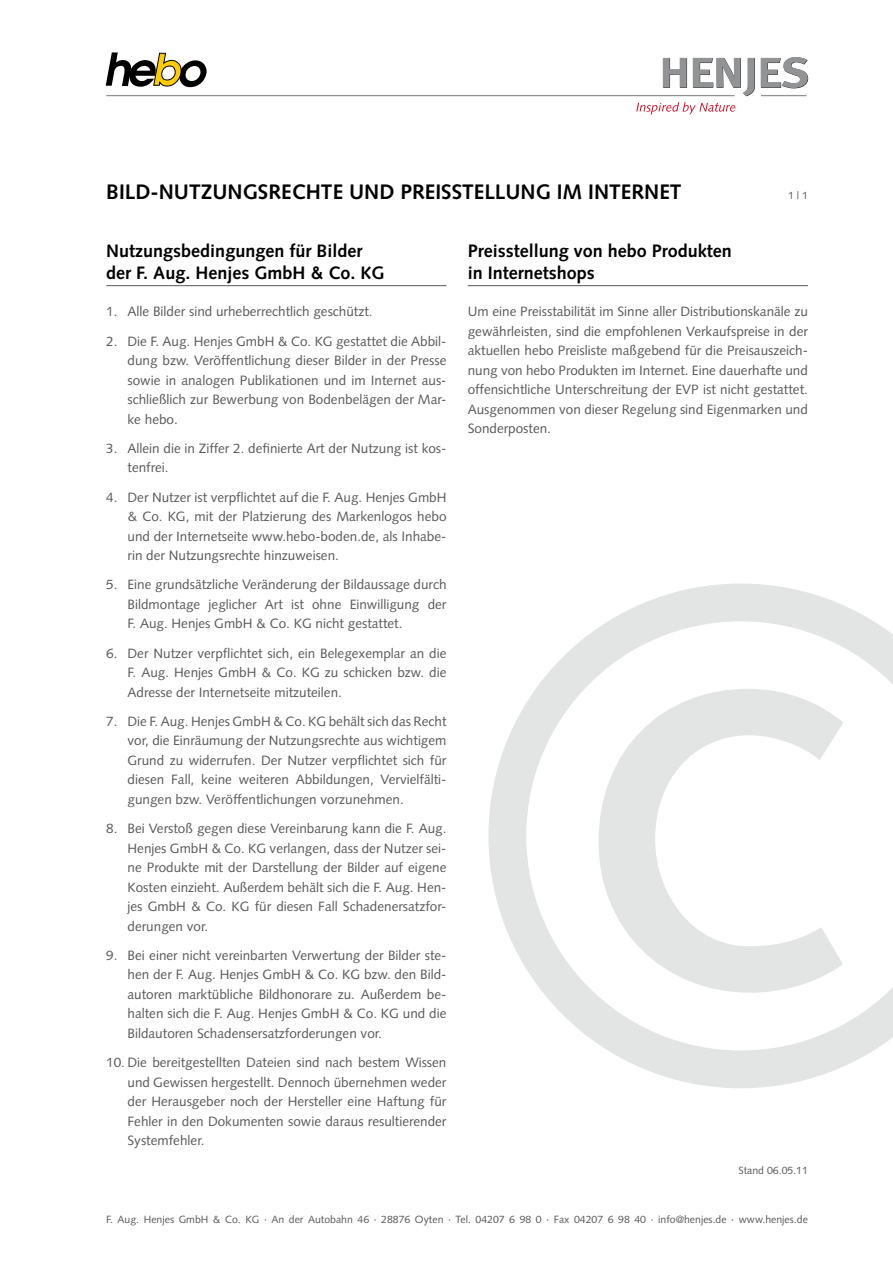
<style>
.page{position:relative;width:893px;height:1263px;background:#fff}
.page>*{position:absolute;margin:0;border:0;box-sizing:border-box;transform-origin:0 0}
.t1{font:700 21px "Syntax";color:#000}
.t2{font:700 18px/21.6px "Syntax";color:#000}
.t3{font:13.5px/19.5px "Syntax";color:#58585a;text-align:justify}
.t4{font:10.5px "Syntax";color:#58585a}
</style>
<div class="page">
<svg style="left:106px;top:52px;width:101px;height:35px"></svg>
<hr style="left:761px;top:95px;width:45px;height:1px;background:#929395">
<svg style="left:663px;top:58px;width:24px;height:30px"></svg>
<svg style="left:693px;top:58px;width:62px;height:38px"></svg>
<svg style="left:761px;top:57px;width:47px;height:31px"></svg>
<svg style="left:636px;top:102px;width:99px;height:12px"></svg>
<hr style="left:106px;top:95px;width:629px;height:1px;background:#929395">
<hr style="left:106px;top:285px;width:340px;height:1px;background:#58585a">
<hr style="left:468px;top:285px;width:340px;height:1px;background:#58585a">
<svg style="left:488px;top:583px;width:405px;height:505px"></svg>
<h1 class="t1" style="left:106px;top:180px;width:577px">Bild-Nutzungsrechte un d Preisstellung im Intern et</h1>
<p class="t4" style="left:788px;top:189px;width:21px">1 | 1</p>
<h2 class="t2" style="left:106px;top:240px;width:277px">Nutzungsbedingungen für Bilder der F. Aug. Henjes GmbH &amp; Co. KG</h2>
<p class="t3" style="left:106px;top:302px;width:268px">1. Alle Bilder sind urheberrechtlich geschützt.</p>
<p class="t3" style="left:128px;top:331px;width:320px;text-indent:-21px">2. Die F. Aug. Henjes GmbH &amp; Co. KG gestattet die Abbil&shy;dung bzw. Veröffentlichung dieser Bilder in der Presse sowie in analogen Publikationen und im Internet aus&shy;schließlich zur Bewerbung von Bodenbelägen der Mar&shy;ke hebo.</p>
<p class="t3" style="left:128px;top:438px;width:320px;text-indent:-21px">3. Allein die in Ziffer 2. definierte Art der Nutzung ist kos&shy;tenfrei.</p>
<p class="t3" style="left:128px;top:487px;width:320px;text-indent:-21px">4. Der Nutzer ist verpflichtet auf die F. Aug. Henjes GmbH &amp; Co. KG, mit der Platzierung des Markenlogos hebo und der Internetseite www.hebo-boden.de, als Inhabe&shy;rin der Nutzungsrechte hinzuweisen.</p>
<p class="t3" style="left:128px;top:575px;width:320px;text-indent:-21px">5. Eine grundsätzliche Veränderung der Bildaussage durch Bildmontage jeglicher Art ist ohne Einwilligung der F. Aug. Henjes GmbH &amp; Co. KG nicht gestattet.</p>
<p class="t3" style="left:128px;top:643px;width:320px;text-indent:-21px">6. Der Nutzer verpflichtet sich, ein Belegexemplar an die F. Aug. Henjes GmbH &amp; Co. KG zu schicken bzw. die Adresse der Internetseite mitzuteilen.</p>
<p class="t3" style="left:128px;top:711px;width:320px;text-indent:-21px">7. Die F. Aug. Henjes GmbH &amp; Co. KG behält sich das Recht vor, die Einräumung der Nutzungsrechte aus wichtigem Grund zu widerrufen. Der Nutzer verpflichtet sich für diesen Fall, keine weiteren Abbildungen, Vervielfälti&shy;gungen bzw. Veröffentlichungen vorzunehmen.</p>
<p class="t3" style="left:128px;top:819px;width:320px;text-indent:-21px">8. Bei Verstoß gegen diese Vereinbarung kann die F. Aug.<br>Henjes GmbH &amp; Co. KG verlangen, dass der Nutzer sei&shy;ne Produkte mit der Darstellung der Bilder auf eigene Kosten einzieht. Außerdem behält sich die F. Aug. Hen&shy;jes GmbH &amp; Co. KG für diesen Fall Schadenersatzfor&shy;derungen vor.</p>
<p class="t3" style="left:128px;top:945px;width:320px;text-indent:-21px">9. Bei einer nicht vereinbarten Verwertung der Bilder ste&shy;hen der F. Aug. Henjes GmbH &amp; Co. KG bzw. den Bild&shy;autoren marktübliche Bildhonorare zu. Außerdem be&shy;halten sich die F. Aug. Henjes GmbH &amp; Co. KG und die Bildautoren Schadensersatzforderungen vor.</p>
<p class="t3" style="left:128px;top:1053px;width:320px;text-indent:-21px">10. Die bereitgestellten Dateien sind nach bestem Wissen und Gewissen hergestellt. Dennoch übernehmen weder der Herausgeber noch der Hersteller eine Haftung für Fehler in den Dokumenten sowie daraus resultierender Systemfehler.</p>
<h2 class="t2" style="left:468px;top:240px;width:266px">Preisstellung von hebo Produkten in Internetshops</h2>
<p class="t3" style="left:468px;top:302px;width:342px">Um eine Preisstabilität im Sinne aller Distributionskanäle zu gewährleisten, sind die empfohlenen Verkaufspreise in der aktuellen hebo Preisliste maßgebend für die Preisauszeich&shy;nung von hebo Produkten im Internet. Eine dauerhafte und offensichtliche Unterschreitung der EVP ist nicht gestattet.<br>Ausgenommen von dieser Regelung sind Eigenmarken und Sonderposten.</p>
<p class="t4" style="left:738px;top:1164px;width:71px">Stand 06.05.11</p>
<p class="t4" style="left:106px;top:1213px;width:703px">F. Aug. Henjes GmbH &amp; Co. KG · An der Autobahn 46 · 28876 Oyten · Tel. 04207 6 98 0 · Fax 04207 6 98 40 · info@henjes.de · www.henjes.de</p>
</div>
